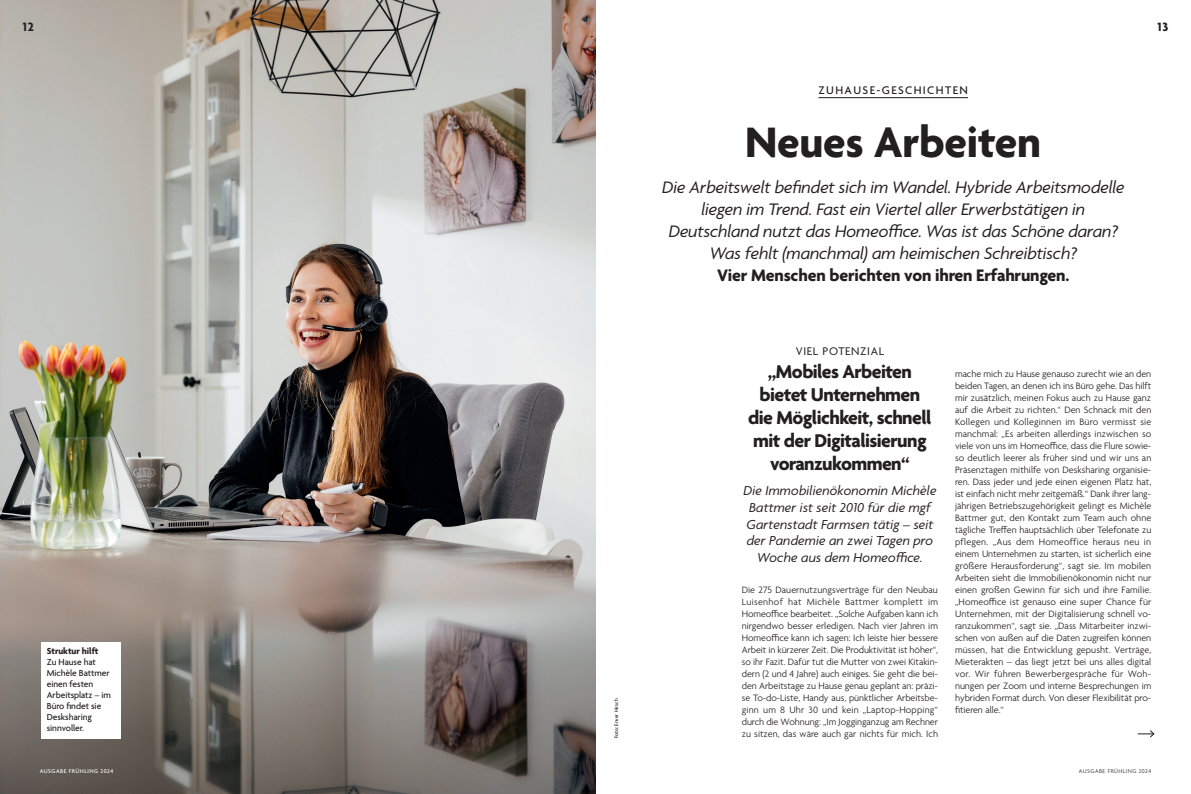
<style>
.page{position:relative;width:1191px;height:794px;background:#fff}
.page>*{position:absolute;margin:0;border:0;box-sizing:border-box;transform-origin:0 0}
.t1{font:700 46px "Agenda";letter-spacing:-.005em;color:#231f20}
.t2{font:700 20px/23px "Agenda";letter-spacing:-.03em;color:#231f20;text-align:center}
.t3{font:italic 18px/22px "Agenda";letter-spacing:-.01em;color:#231f20;text-align:center}
.t4{font:700 18px "Agenda";letter-spacing:-.01em;color:#231f20}
.t5{font:italic 14px/16.8px "Agenda";letter-spacing:.005em;color:#231f20;text-align:center}
.t6{font:700 13px "Agenda";color:#231f20}
.t7{font:500 12px "Agenda";letter-spacing:.115em;color:#231f20}
.t8{font:12px "Agenda";letter-spacing:.055em;color:#231f20}
.t9{font:300 10px/12px "Agenda";letter-spacing:-.005em;color:#231f20;text-align:justify}
.t10{font:500 9.5px/11px "Agenda";letter-spacing:-.005em;color:#231f20}
.t11{font:700 9.5px "Agenda";letter-spacing:-.005em;color:#231f20}
.t12{font:500 6px "Agenda";letter-spacing:.08em;color:#fff}
.t13{font:300 6px "Agenda";letter-spacing:.08em;color:#231f20}
.t14{font:500 5.5px "Agenda";letter-spacing:-.005em;color:#231f20}
</style>
<div class="page">
<img style="left:0;top:0;width:595px;height:794px">
<hr style="left:818px;top:97px;width:150px;height:1px;background:#231f20">
<div style="left:41px;top:642px;width:80px;height:96px;background:#fff"></div>
<svg style="left:1137px;top:730px;width:17px;height:8px"></svg>
<h3 class="t6" style="left:23px;top:19px;width:13px">12</h3>
<h3 class="t6" style="left:1157px;top:19px;width:12px">13</h3>
<p class="t7" style="left:818px;top:83px;width:151px">ZUHAUSE-GESCHICHTEN</p>
<p class="t11" style="left:47px;top:646px;width:53px">Struktur hilft</p>
<p class="t10" style="left:47px;top:657px;width:66px">Zu Hause hat<br>Michèle Battmer einen festen<br>Arbeitsplatz – im<br>Büro findet sie<br>Desksharing sinnvoller.</p>
<p class="t14" style="left:613px;top:738px;width:41px;rotate:-90deg">Foto: Enver Hirsch</p>
<h1 class="t1" style="left:745px;top:117px;width:297px">Neues Arbeiten</h1>
<h3 class="t3" style="left:662px;top:177px;width:464px">Die Arbeitswelt befindet sich im Wandel. Hybride Arbeitsmodelle liegen im Trend. Fast ein Viertel aller Erwerbstätigen in Deutschland nutzt das Homeoffice. Was ist das Schöne daran?<br>Was fehlt (manchmal) am heimischen Schreibtisch?</h3>
<h3 class="t4" style="left:717px;top:266px;width:354px">Vier Menschen berichten von ihren Erfahrungen.</h3>
<p class="t8" style="left:795px;top:344px;width:90px">VIEL POTENZIAL</p>
<h2 class="t2" style="left:748px;top:361px;width:185px">„Mobiles Arbeiten bietet Unternehmen die Möglichkeit, schnell mit der Digitalisierung voranzukommen“</h2>
<h3 class="t5" style="left:743px;top:482px;width:195px">Die Immobilienökonomin Michèle<br>Battmer ist seit 2010 für die mgf<br>Gartenstadt Farmsen tätig – seit der Pandemie an zwei Tagen pro<br>Woche aus dem Homeoffice.</h3>
<p class="t9" style="left:742px;top:584px;width:198px">Die 275 Dauernutzungsverträge für den Neubau Luisenhof hat Michèle Battmer komplett im Homeoffice bearbeitet. „Solche Aufgaben kann ich nirgendwo besser erledigen. Nach vier Jahren im Homeoffice kann ich sagen: Ich leiste hier bessere Arbeit in kürzerer Zeit. Die Produktivität ist höher“, so ihr Fazit. Dafür tut die Mutter von zwei Kitakin&shy;dern (2 und 4 Jahre) auch einiges. Sie geht die bei&shy;den Arbeitstage zu Hause genau geplant an: präzi&shy;se To-do-Liste, Handy aus, pünktlicher Arbeitsbe&shy;ginn um 8 Uhr 30 und kein „Laptop-Hopping“ durch die Wohnung: „Im Jogginganzug am Rechner zu sitzen, das wäre auch gar nichts für mich. Ich</p>
<p class="t9" style="left:955px;top:368px;width:198px">mache mich zu Hause genauso zurecht wie an den beiden Tagen, an denen ich ins Büro gehe. Das hilft mir zusätzlich, meinen Fokus auch zu Hause ganz auf die Arbeit zu richten.“ Den Schnack mit den Kollegen und Kolleginnen im Büro vermisst sie manchmal: „Es arbeiten allerdings inzwischen so viele von uns im Homeoffice, dass die Flure sowie&shy;so deutlich leerer als früher sind und wir uns an Präsenztagen mithilfe von Desksharing organisie&shy;ren. Dass jeder und jede einen eigenen Platz hat, ist einfach nicht mehr zeitgemäß.“ Dank ihrer lang&shy;jährigen Betriebszugehörigkeit gelingt es Michèle Battmer gut, den Kontakt zum Team auch ohne tägliche Treffen hauptsächlich über Telefonate zu pflegen. „Aus dem Homeoffice heraus neu in einem Unternehmen zu starten, ist sicherlich eine größere Herausforderung“, sagt sie. Im mobilen Arbeiten sieht die Immobilienökonomin nicht nur einen großen Gewinn für sich und ihre Familie. „Homeoffice ist genauso eine super Chance für Unternehmen, mit der Digitalisierung schnell vo&shy;ranzukommen“, sagt sie. „Dass Mitarbeiter inzwi&shy;schen von außen auf die Daten zugreifen können müssen, hat die Entwicklung gepusht. Verträge, Mieterakten – das liegt jetzt bei uns alles digital vor. Wir führen Bewerbergespräche für Woh&shy;nungen per Zoom und interne Besprechungen im hybriden Format durch. Von dieser Flexibilität pro&shy;fitieren alle.“</p>
<p class="t12" style="left:40px;top:767px;width:75px">AUSGABE FRÜHLING 2024</p>
<p class="t13" style="left:1078px;top:767px;width:74px">AUSGABE FRÜHLING 2024</p>
</div>
